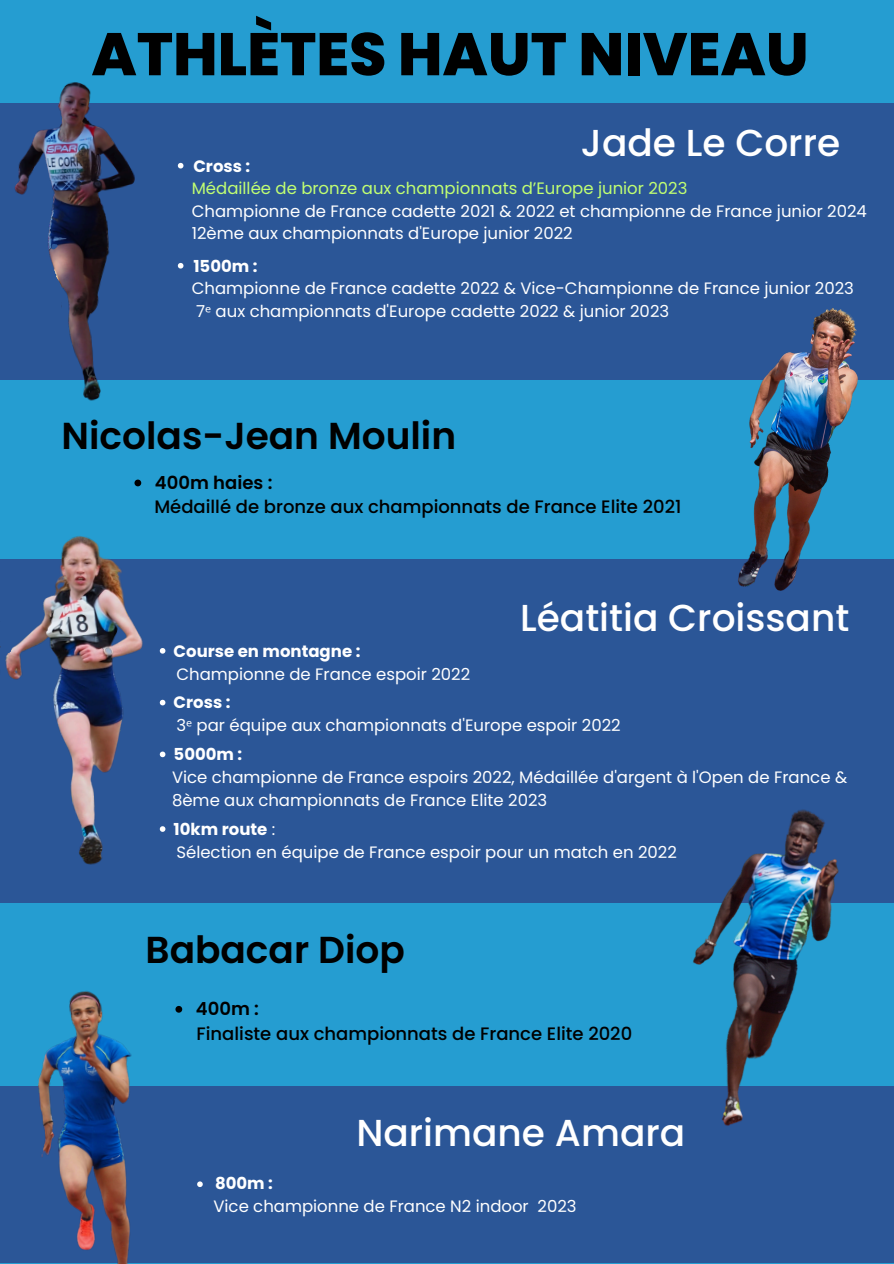
<style>
.page{position:relative;width:894px;height:1264px;background:#fff}
.page>*{position:absolute;margin:0;border:0;box-sizing:border-box;transform-origin:0 0}
.t1{font:800 60px "Poppins";color:#000}
.t2{font:500 37.5px "Poppins";color:#fff}
.t3{font:600 37.5px "Poppins";color:#000}
.t4{font:500 18px "Poppins";color:#000}
.t5{font:600 18px "Poppins";color:#000}
.t6{font:16.5px "Poppins";color:#fff}
.t7{font:700 16.5px "Poppins";color:#fff}
.t8{font:16.5px "Poppins";color:#c1ff72}
.s1{font-family:"Noto Sans"}
.s2{font-weight:400}
</style>
<div class="page">
<div style="left:0;top:0;width:893px;height:1263px;background:#259dd1"></div>
<div style="left:0;top:103px;width:893px;height:276px;background:#2b5697"></div>
<div style="left:0;top:558px;width:893px;height:344px;background:#2b5697"></div>
<div style="left:0;top:1086px;width:893px;height:177px;background:#2b5697"></div>
<img style="left:0;top:82px;width:221px;height:319px">
<svg style="left:178px;top:163px;width:5px;height:5px"></svg>
<svg style="left:178px;top:263px;width:5px;height:5px"></svg>
<img style="left:580px;top:308px;width:313px;height:283px">
<img style="left:507px;top:809px;width:386px;height:317px">
<img style="left:38px;top:991px;width:164px;height:272px">
<img style="left:0;top:482px;width:238px;height:421px">
<svg style="left:134px;top:479px;width:7px;height:7px"></svg>
<svg style="left:3px;top:606px;width:10px;height:11px"></svg>
<svg style="left:209px;top:515px;width:8px;height:7px"></svg>
<svg style="left:31px;top:545px;width:6px;height:6px"></svg>
<svg style="left:19px;top:206px;width:44px;height:120px"></svg>
<div style="left:0;top:620px;width:8px;height:26px;background:#2b5697"></div>
<svg style="left:0;top:637px;width:11px;height:28px"></svg>
<div style="left:0;top:509px;width:31px;height:49px;background:#259dd1"></div>
<svg style="left:197px;top:1181px;width:6px;height:5px"></svg>
<div style="left:0;top:558px;width:38px;height:48px;background:#2b5697"></div>
<p class="t1" style="left:91px;top:12px;width:718px">ATHLÈTES HAUT NIVEAU</p>
<h2 class="t2" style="left:580px;top:117px;width:261px">Jade Le Corre</h2>
<p class="t7" style="left:193px;top:154px;width:58px">Cross :</p>
<h2 class="t8" style="left:192px;top:177px;width:497px">Médaillée de bronze aux championnats d’Europe junior 2023</h2>
<p class="t6" style="left:192px;top:199px;width:676px">Championne de France cadette 2021 &amp; 2022 et championne de France junior 2024</p>
<p class="t6" style="left:192px;top:222px;width:382px">12ème aux championnats d'Europe junior 2022</p>
<p class="t7" style="left:193px;top:254px;width:66px">1500m :</p>
<p class="t6" style="left:192px;top:277px;width:663px">Championne de France cadette 2022 &amp; Vice-Championne de France junior 2023</p>
<p class="t6" style="left:196px;top:299px;width:474px">7<span class="s1">ᵉ</span> aux championnats d'Europe cadette 2022 &amp; junior 2023</p>
<p class="t3" style="left:62px;top:409px;width:396px">Nicolas-Jean Moulin</p>
<p class="t5" style="left:155px;top:469px;width:119px">400m haies :</p>
<p class="t4" style="left:154px;top:494px;width:528px">Médaillé de bronze aux championnats de France Elite 2021</p>
<p class="t2" style="left:520px;top:591px;width:331px">Léatitia Croissant</p>
<p class="t7" style="left:173px;top:639px;width:188px">Course en montagne :</p>
<h2 class="t6" style="left:176px;top:662px;width:295px">Championne de France espoir 2022</h2>
<p class="t7" style="left:173px;top:691px;width:58px">Cross :</p>
<p class="t6" style="left:176px;top:714px;width:445px">3<span class="s1">ᵉ</span> par équipe aux championnats d'Europe espoir 2022</p>
<h3 class="t7" style="left:173px;top:742px;width:70px">5000m :</h3>
<h2 class="t6" style="left:172px;top:765px;width:676px">Vice championne de France espoirs 2022, Médaillée d'argent à l'Open de France &amp;</h2>
<p class="t6" style="left:172px;top:788px;width:376px">8ème aux championnats de France Elite 2023</p>
<p class="t7" style="left:173px;top:817px;width:103px">10km route <span class="s2">:</span></p>
<p class="t6" style="left:176px;top:840px;width:502px">Sélection en équipe de France espoir pour un match en 2022</p>
<h3 class="t3" style="left:145px;top:923px;width:261px">Babacar Diop</h3>
<p class="t5" style="left:196px;top:996px;width:65px">400m :</p>
<p class="t4" style="left:196px;top:1020px;width:437px">Finaliste aux championnats de France Elite 2020</p>
<h2 class="t2" style="left:356px;top:1106px;width:330px">Narimane Amara</h2>
<p class="t7" style="left:215px;top:1171px;width:59px">800m :</p>
<p class="t6" style="left:213px;top:1194px;width:364px">Vice championne de France N2 indoor 2023</p>
</div>
